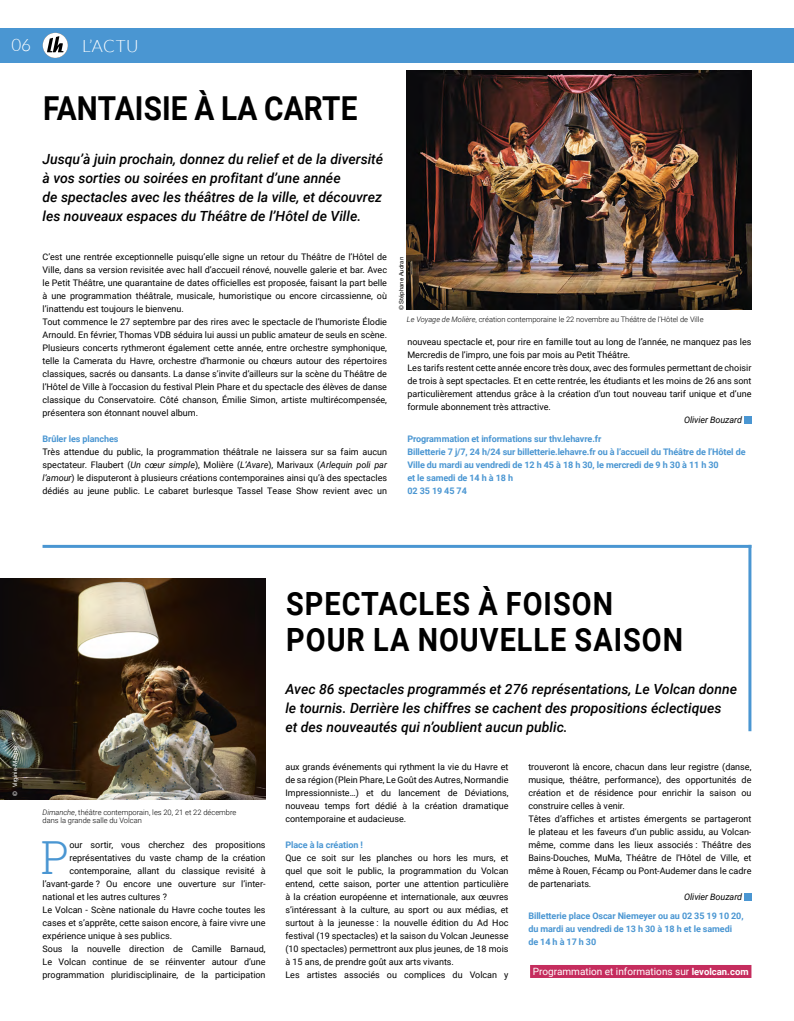
<style>
.page{position:relative;width:794px;height:1021px;background:#fff}
.page>*{position:absolute;margin:0;border:0;box-sizing:border-box;transform-origin:0 0}
.t1{font:300 45.6px "Roboto Slab";color:#4a96d2}
.t2{font:700 33px "Roboto";letter-spacing:.005em;color:#000;scale:.9 1}
.t3{font:700 32px/36px "Roboto";letter-spacing:.035em;color:#000;scale:.9 1}
.t4{font:300 17px "Lato";letter-spacing:.035em;color:#fff}
.t5{font:italic 500 14px/19px "Roboto";color:#000}
.t6{font:10px "Roboto";color:#fff}
.t7{font:9px/13px "Roboto";color:#000}
.t8{font:700 9px/13px "Roboto";letter-spacing:-.01em;color:#4a96d2}
.t9{font:italic 9px "Roboto";letter-spacing:-.01em;color:#000}
.t10{font:300 7.5px/8px "Roboto";color:#000}
.t11{font:6px "Helvetica Neue LT Std";color:#fff}
.t12{font:6px "Helvetica Neue LT Std";color:#000}
.s1{font-style:italic}
.s2{font-weight:700;font-size:9.5px}
</style>
<div class="page">
<div style="left:0;top:28px;width:794px;height:34px;background:#4a96d2"></div>
<svg style="left:43px;top:33px;width:25px;height:25px"></svg>
<div style="left:744px;top:416px;width:7px;height:7px;background:#4a96d2"></div>
<img style="left:407px;top:71px;width:344px;height:239px">
<hr style="left:748px;top:545px;width:3px;height:186px;background:#4a96d2">
<div style="left:530px;top:964px;width:221px;height:13px;background:#c52d5e"></div>
<div style="left:744px;top:893px;width:7px;height:7px;background:#4a96d2"></div>
<hr style="left:43px;top:545px;width:708px;height:3px;background:#4a96d2">
<img style="left:0;top:578px;width:266px;height:221px">
<h3 class="t4" style="left:11px;top:36px;width:21px">06</h3>
<h3 class="t4" style="left:82px;top:37px;width:58px">L’ACTU</h3>
<h2 class="t2" style="left:43px;top:85px;width:351px">FANTAISIE À LA CARTE</h2>
<h3 class="t5" style="left:43px;top:149px;width:342px">Jusqu’à juin prochain, donnez du relief et de la diversité à vos sorties ou soirées en profitant d’une année<br>de spectacles avec les théâtres de la ville, et découvrez les nouveaux espaces du Théâtre de l’Hôtel de Ville.</h3>
<p class="t7" style="left:43px;top:250px;width:346px">C’est une rentrée exceptionnelle puisqu’elle signe un retour du Théâtre de l’Hôtel de Ville, dans sa version revisitée avec hall d’accueil rénové, nouvelle galerie et bar. Avec le Petit Théâtre, une quarantaine de dates officielles est proposée, faisant la part belle à une programmation théâtrale, musicale, humoristique ou encore circassienne, où l’inattendu est toujours le bienvenu.<br>Tout commence le 27 septembre par des rires avec le spectacle de l’humoriste Élodie Arnould. En février, Thomas VDB séduira lui aussi un public amateur de seuls en scène.<br>Plusieurs concerts rythmeront également cette année, entre orchestre symphonique, telle la Camerata du Havre, orchestre d’harmonie ou chœurs autour des répertoires classiques, sacrés ou dansants. La danse s’invite d’ailleurs sur la scène du Théâtre de l’Hôtel de Ville à l’occasion du festival Plein Phare et du spectacle des élèves de danse classique du Conservatoire. Côté chanson, Émilie Simon, artiste multirécompensée, présentera son étonnant nouvel album.</p>
<p class="t8" style="left:43px;top:432px;width:77px">Brûler les planches</p>
<p class="t7" style="left:43px;top:445px;width:346px;text-align:justify">Très attendue du public, la programmation théâtrale ne laissera sur sa faim aucun spectateur. Flaubert (<span class="s1">Un cœur simple</span>), Molière (<span class="s1">L’Avare</span>), Marivaux (<span class="s1">Arlequin poli par l’amour</span>) le disputeront à plusieurs créations contemporaines ainsi qu’à des spectacles dédiés au jeune public. Le cabaret burlesque Tassel Tease Show revient avec un</p>
<p class="t12" style="left:398px;top:310px;width:55px;rotate:-90deg">© Stéphane Audran</p>
<p class="t10" style="left:407px;top:314px;width:298px"><span class="s1">Le Voyage de Molière</span>, création contemporaine le 22 novembre au Théâtre de l’Hôtel de Ville</p>
<p class="t7" style="left:407px;top:335px;width:345px">nouveau spectacle et, pour rire en famille tout au long de l’année, ne manquez pas les Mercredis de l’impro, une fois par mois au Petit Théâtre.<br>Les tarifs restent cette année encore très doux, avec des formules permettant de choisir de trois à sept spectacles. Et en cette rentrée, les étudiants et les moins de 26 ans sont particulièrement attendus grâce à la création d’un tout nouveau tarif unique et d’une formule abonnement très attractive.</p>
<p class="t9" style="left:684px;top:414px;width:59px">Olivier Bouzard</p>
<p class="t8" style="left:407px;top:432px;width:340px">Programmation et informations sur thv.lehavre.fr<br>Billetterie 7 j/7, 24 h/24 sur billetterie.lehavre.fr ou à l’accueil du Théâtre de l’Hôtel de Ville du mardi au vendredi de 12 h 45 à 18 h 30, le mercredi de 9 h 30 à 11 h 30<br>et le samedi de 14 h à 18 h<br>02 35 19 45 74</p>
<p class="t11" style="left:11px;top:795px;width:51px;rotate:-90deg">© Virginie-Meigne</p>
<p class="t10" style="left:43px;top:807px;width:195px"><span class="s1">Dimanche</span>, théâtre contemporain, les 20, 21 et 22 décembre dans la grande salle du Volcan</p>
<h1 class="t1" style="left:41px;top:826px;width:30px">P</h1>
<p class="t7" style="left:69px;top:838px;width:198px">our sortir, vous cherchez des propositions</p>
<p class="t7" style="left:69px;top:851px;width:198px">représentatives du vaste champ de la création</p>
<p class="t7" style="left:69px;top:864px;width:198px">contemporaine, allant du classique revisité à</p>
<p class="t7" style="left:43px;top:877px;width:225px">l’avant-garde ? Ou encore une ouverture sur l’inter-</p>
<p class="t7" style="left:43px;top:890px;width:126px">national et les autres cultures ?</p>
<p class="t7" style="left:43px;top:903px;width:224px">Le Volcan - Scène nationale du Havre coche toutes les</p>
<p class="t7" style="left:43px;top:916px;width:224px">cases et s’apprête, cette saison encore, à faire vivre une</p>
<p class="t7" style="left:43px;top:929px;width:131px">expérience unique à ses publics.</p>
<p class="t7" style="left:43px;top:942px;width:224px">Sous la nouvelle direction de Camille Barnaud,</p>
<p class="t7" style="left:43px;top:955px;width:224px">Le Volcan continue de se réinventer autour d’une</p>
<p class="t7" style="left:43px;top:968px;width:225px">programmation pluridisciplinaire, de la participation</p>
<h3 class="t3" style="left:286px;top:584px;width:442px">SPECTACLES À FOISON<br>POUR LA NOUVELLE SAISON</h3>
<h3 class="t5" style="left:285px;top:679px;width:453px">Avec 86 spectacles programmés et 276 représentations, Le Volcan donne le tournis. Derrière les chiffres se cachent des propositions éclectiques<br>et des nouveautés qui n’oublient aucun public.</h3>
<p class="t7" style="left:285px;top:760px;width:225px;text-align:justify">aux grands événements qui rythment la vie du Havre et de sa région (Plein Phare, Le Goût des Autres, Normandie Impressionniste…) et du lancement de Déviations, nouveau temps fort dédié à la création dramatique contemporaine et audacieuse.</p>
<p class="t8" style="left:285px;top:838px;width:79px">Place à la création !</p>
<p class="t7" style="left:285px;top:851px;width:225px">Que ce soit sur les planches ou hors les murs, et quel que soit le public, la programmation du Volcan entend, cette saison, porter une attention particulière à la création européenne et internationale, aux œuvres s’intéressant à la culture, au sport ou aux médias, et surtout à la jeunesse : la nouvelle édition du Ad Hoc festival (19 spectacles) et la saison du Volcan Jeunesse (10 spectacles) permettront aux plus jeunes, de 18 mois à 15 ans, de prendre goût aux arts vivants.<br>Les artistes associés ou complices du Volcan y</p>
<p class="t7" style="left:528px;top:760px;width:224px">trouveront là encore, chacun dans leur registre (danse, musique, théâtre, performance), des opportunités de création et de résidence pour enrichir la saison ou construire celles à venir.<br>Têtes d’affiches et artistes émergents se partageront le plateau et les faveurs d’un public assidu, au Volcan&shy;même, comme dans les lieux associés : Théâtre des Bains-Douches, MuMa, Théâtre de l’Hôtel de Ville, et même à Rouen, Fécamp ou Pont-Audemer dans le cadre de partenariats.</p>
<p class="t9" style="left:684px;top:890px;width:59px">Olivier Bouzard</p>
<p class="t8" style="left:528px;top:909px;width:217px">Billetterie place Oscar Niemeyer ou au 02 35 19 10 20, du mardi au vendredi de 13 h 30 à 18 h et le samedi de 14 h à 17 h 30</p>
<p class="t6" style="left:533px;top:964px;width:217px">Programmation et informations sur <span class="s2">levolcan.com</span></p>
</div>
